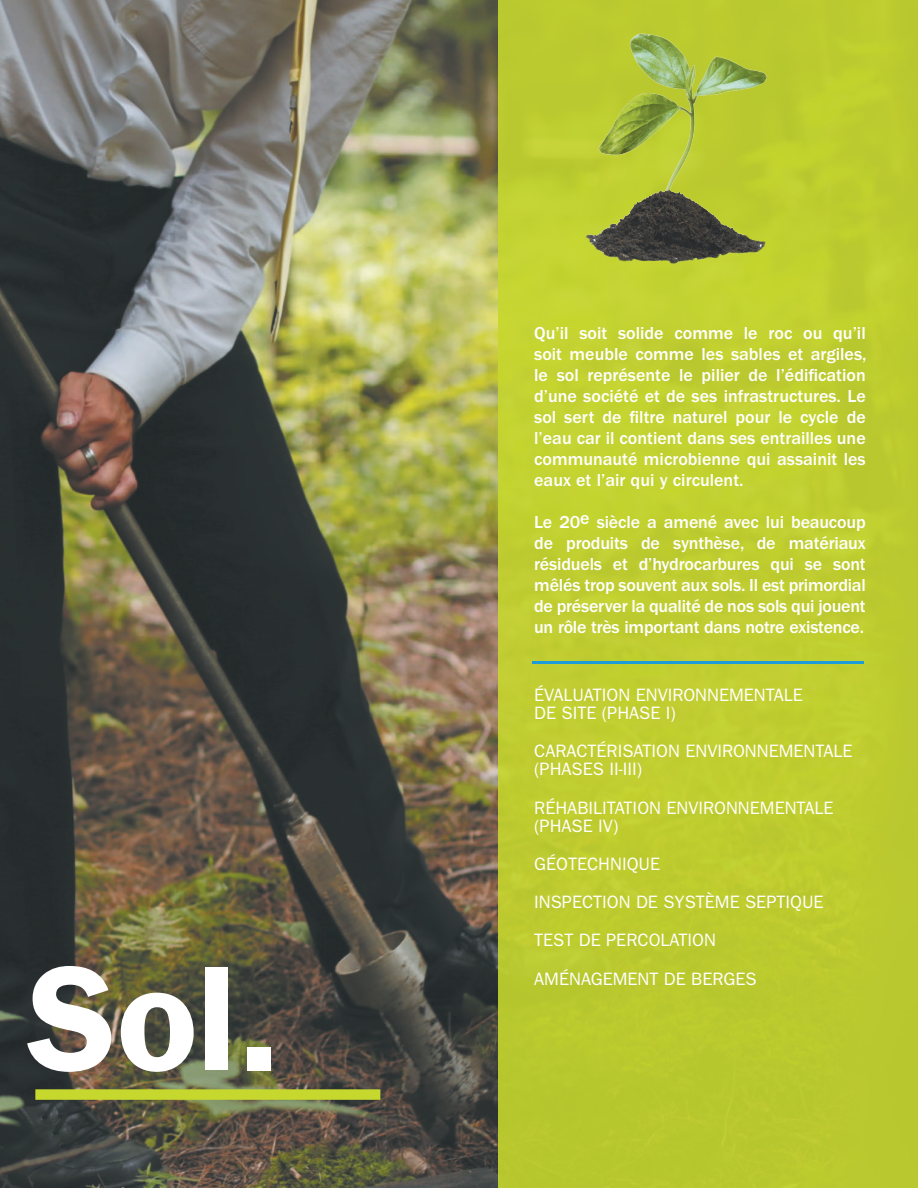
<style>
.page{position:relative;width:918px;height:1188px;background:#fff}
.page>*{position:absolute;margin:0;border:0;box-sizing:border-box;transform-origin:0 0}
.t1{font:600 150px "ITC Franklin Gothic Std";color:#fff}
.t2{font:500 18px/21px "ITC Franklin Gothic Std";color:#fff;text-align:justify}
.t3{font:18px/18px "ITC Franklin Gothic Std";color:#fff}
</style>
<div class="page">
<img style="left:0;top:0;width:498px;height:1188px">
<div style="left:498px;top:0;width:420px;height:1188px;background:#becc2f"></div>
<div style="left:35px;top:1089px;width:345px;height:11px;background:#c6d72d"></div>
<img style="left:578px;top:33px;width:189px;height:236px">
<hr style="left:532px;top:661px;width:332px;height:3px;background:#1d9cd8">
<p class="t1" style="left:27px;top:930px;width:257px">Sol.</p>
<p class="t2" style="left:534px;top:323px;width:334px">Qu’il soit solide comme le roc ou qu’il soit meuble comme les sables et argiles, le sol représente le pilier de l’édification d’une société et de ses infrastructures. Le sol sert de filtre naturel pour le cycle de l’eau car il contient dans ses entrailles une communauté microbienne qui assainit les eaux et l’air qui y circulent.</p>
<p class="t2" style="left:534px;top:512px;width:333px">Le 20e siècle a amené avec lui beaucoup de produits de synthèse, de matériaux résiduels et d’hydrocarbures qui se sont mêlés trop souvent aux sols. Il est primordial de préserver la qualité de nos sols qui jouent un rôle très important dans notre existence.</p>
<p class="t3" style="left:534px;top:686px;width:270px">ÉVALUATION ENVIRONNEMENTALE<br>DE SITE (PHASE I)</p>
<p class="t3" style="left:534px;top:742px;width:320px">CARACTÉRISATION ENVIRONNEMENTALE (PHASES II-III)</p>
<p class="t3" style="left:534px;top:799px;width:301px">RÉHABILITATION ENVIRONNEMENTALE (PHASE IV)</p>
<p class="t3" style="left:534px;top:855px;width:127px">GÉOTECHNIQUE</p>
<p class="t3" style="left:534px;top:893px;width:291px">INSPECTION DE SYSTÈME SEPTIQUE</p>
<p class="t3" style="left:534px;top:931px;width:183px">TEST DE PERCOLATION</p>
<p class="t3" style="left:534px;top:970px;width:224px">AMÉNAGEMENT DE BERGES</p>
</div>
